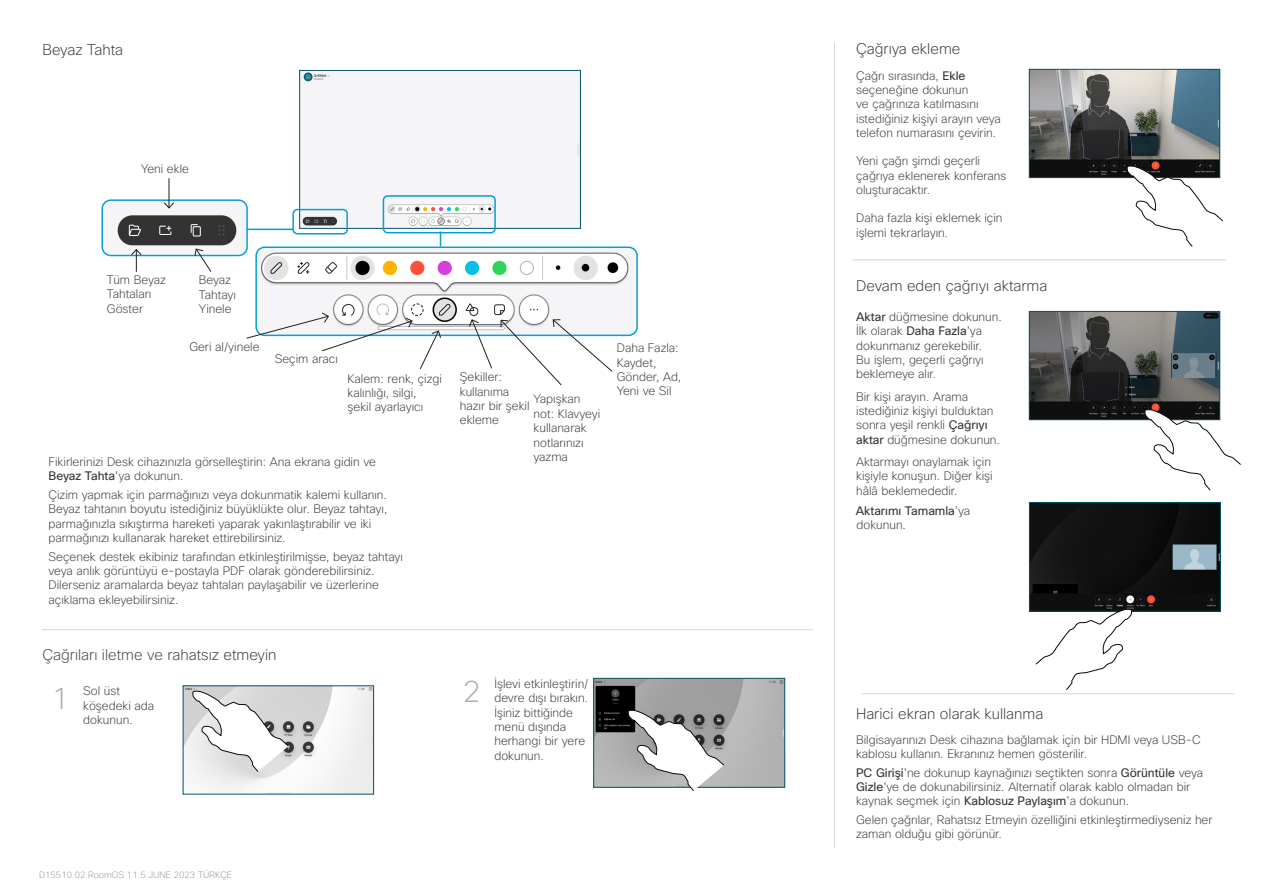
<style>
.page{position:relative;width:1263px;height:893px;background:#fff}
.page>*{position:absolute;margin:0;border:0;box-sizing:border-box;transform-origin:0 0}
.Numbers{font:200 30px "Cisco Sans";color:#aeaeaf}
.Subhead2{font:200 15px "Cisco Sans";color:#343537}
.Subhead2-2{font:200 15px "Cisco Sans";color:#3e3e3f}
.CartoonAnnotation{font:200 12px/14.4px "Cisco Sans";color:#343537}
.CartoonAnnotation-2{font:12px/14.4px "Cisco Sans";color:#343537}
.t1{font:200 9px "Cisco Sans";color:#939598}
.s1{font-weight:400}
.s2{color:#343537}
.s3{font-weight:200}
</style>
<div class="page">
<hr style="left:834px;top:43px;width:1px;height:804px;background:#d6d6d7">
<img style="left:185px;top:688px;width:187px;height:104px">
<svg style="left:192px;top:690px;width:97px;height:82px"></svg>
<img style="left:596px;top:680px;width:187px;height:105px">
<div style="left:594px;top:678px;width:191px;height:109px;border:1px solid #005467"></div>
<svg style="left:628px;top:709px;width:96px;height:82px"></svg>
<hr style="left:42px;top:629px;width:771px;height:1px;background:#d6d6d7">
<hr style="left:861px;top:693px;width:374px;height:1px;background:#d6d6d7">
<hr style="left:852px;top:259px;width:374px;height:1px;background:#d6d6d7">
<img style="left:1031px;top:71px;width:187px;height:105px">
<div style="left:1029px;top:69px;width:191px;height:109px;border:1px solid #005467"></div>
<svg style="left:1127px;top:165px;width:96px;height:82px"></svg>
<img style="left:1031px;top:504px;width:187px;height:105px">
<div style="left:1029px;top:502px;width:191px;height:109px;border:1px solid #005467"></div>
<img style="left:1031px;top:313px;width:187px;height:105px">
<div style="left:1029px;top:311px;width:191px;height:109px;border:1px solid #005467"></div>
<svg style="left:1144px;top:409px;width:97px;height:81px"></svg>
<svg style="left:1035px;top:608px;width:97px;height:82px"></svg>
<img style="left:256px;top:247px;width:381px;height:88px">
<div style="left:255px;top:247px;width:383px;height:89px;border:2px solid #049fd9;border-radius:9px"></div>
<img style="left:105px;top:202px;width:142px;height:53px">
<div style="left:101px;top:199px;width:147px;height:57px;border:2px solid #049fd9;border-radius:9px"></div>
<hr style="left:247px;top:229px;width:47px;height:1px;background:#049fd9">
<svg style="left:440px;top:233px;width:1px;height:14px"></svg>
<hr style="left:169px;top:178px;width:1px;height:30px;background:#231f20">
<svg style="left:163px;top:202px;width:12px;height:7px"></svg>
<div style="left:302px;top:72px;width:276px;height:154px;background:#f5f5f7"></div>
<div style="left:300px;top:70px;width:280px;height:158px;border:1px solid #005467"></div>
<svg style="left:194px;top:248px;width:18px;height:24px"></svg>
<svg style="left:130px;top:249px;width:12px;height:23px"></svg>
<svg style="left:469px;top:319px;width:24px;height:50px"></svg>
<svg style="left:246px;top:312px;width:167px;height:40px"></svg>
<div style="left:292px;top:209px;width:56px;height:25px;border:2px solid #049fd9;border-radius:4px"></div>
<div style="left:383px;top:195px;width:113px;height:38px;border:2px solid #049fd9;border-radius:4px"></div>
<svg style="left:419px;top:330px;width:22px;height:39px"></svg>
<svg style="left:500px;top:319px;width:113px;height:67px"></svg>
<p class="Subhead2" style="left:42px;top:40px;width:82px">Beyaz Tahta</p>
<p class="CartoonAnnotation" style="left:141px;top:162px;width:49px">Yeni ekle</p>
<p class="CartoonAnnotation" style="left:107px;top:273px;width:60px">Tüm Beyaz<br>Tahtaları<br>Göster</p>
<p class="CartoonAnnotation" style="left:199px;top:273px;width:39px">Beyaz<br>Tahtayı<br>Yinele</p>
<p class="CartoonAnnotation" style="left:189px;top:340px;width:72px">Geri al/yinele</p>
<p class="CartoonAnnotation" style="left:275px;top:352px;width:65px">Seçim aracı</p>
<p class="CartoonAnnotation" style="left:348px;top:372px;width:96px">Kalem: renk, çizgi kalınlığı, silgi, şekil ayarlayıcı</p>
<p class="CartoonAnnotation" style="left:49px;top:455px;width:329px">Fikirlerinizi Desk cihazınızla görselleştirin: Ana ekrana gidin ve<br><span class="s1">Beyaz Tahta</span>'ya dokunun.</p>
<p class="CartoonAnnotation" style="left:49px;top:488px;width:340px">Çizim yapmak için parmağınızı veya dokunmatik kalemi kullanın.<br>Beyaz tahtanın boyutu istediğiniz büyüklükte olur. Beyaz tahtayı, parmağınızla sıkıştırma hareketi yaparak yakınlaştırabilir ve iki parmağınızı kullanarak hareket ettirebilirsiniz.</p>
<p class="CartoonAnnotation" style="left:49px;top:549px;width:356px">Seçenek destek ekibiniz tarafından etkinleştirilmişse, beyaz tahtayı veya anlık görüntüyü e-postayla PDF olarak gönderebilirsiniz.<br>Dilerseniz aramalarda beyaz tahtaları paylaşabilir ve üzerlerine açıklama ekleyebilirsiniz.</p>
<p class="Subhead2-2" style="left:43px;top:645px;width:235px">Çağrıları iletme ve <span class="s2">rahatsız etmeyin</span></p>
<p class="CartoonAnnotation" style="left:460px;top:370px;width:71px">Şekiller: kullanıma hazır bir şekil ekleme</p>
<p class="CartoonAnnotation" style="left:534px;top:392px;width:68px">Yapışkan not: Klavyeyi kullanarak notlarınızı yazma</p>
<p class="CartoonAnnotation" style="left:83px;top:684px;width:72px">Sol üst köşedeki ada dokunun.</p>
<p class="CartoonAnnotation" style="left:494px;top:677px;width:96px">İşlevi etkinleştirin/ devre dışı bırakın.<br>İşiniz bittiğinde menü dışında herhangi bir yere dokunun.</p>
<p class="Numbers" style="left:52px;top:679px;width:19px">1</p>
<p class="Numbers" style="left:463px;top:672px;width:19px">2</p>
<p class="CartoonAnnotation" style="left:617px;top:341px;width:66px">Daha Fazla:<br>Kaydet,<br>Gönder, Ad,<br>Yeni ve Sil</p>
<p class="t1" style="left:39px;top:869px;width:195px">D15510.02 RoomOS 11.5 JUNE 2023 TÜRKÇE</p>
<p class="Subhead2" style="left:856px;top:39px;width:106px">Çağrıya ekleme</p>
<p class="CartoonAnnotation" style="left:856px;top:69px;width:146px">Çağrı sırasında, <span class="s1">Ekle </span>seçeneğine dokunun<br>ve çağrınıza katılmasını istediğiniz kişiyi arayın veya telefon numarasını çevirin.</p>
<p class="CartoonAnnotation" style="left:856px;top:154px;width:152px">Yeni çağrı şimdi geçerli çağrıya eklenerek konferans oluşturacaktır.</p>
<p class="CartoonAnnotation" style="left:856px;top:211px;width:148px">Daha fazla kişi eklemek için işlemi tekrarlayın.</p>
<p class="Subhead2" style="left:856px;top:276px;width:193px">Devam eden çağrıyı aktarma</p>
<p class="CartoonAnnotation" style="left:856px;top:310px;width:147px"><span class="s1">Aktar</span> düğmesine dokunun.<br>İlk olarak <span class="s1">Daha Fazla</span>'ya dokunmanız gerekebilir.<br>Bu işlem, geçerli çağrıyı beklemeye alır.</p>
<p class="CartoonAnnotation" style="left:856px;top:390px;width:145px">Bir kişi arayın. Arama istediğiniz kişiyi bulduktan sonra yeşil renkli <span class="s1">Çağrıyı aktar</span> düğmesine dokunun.</p>
<p class="CartoonAnnotation" style="left:856px;top:455px;width:138px">Aktarmayı onaylamak için kişiyle konuşun. Diğer kişi hâlâ beklemededir.</p>
<p class="CartoonAnnotation-2" style="left:856px;top:504px;width:116px">Aktarımı Tamamla<span class="s3">'ya dokunun.</span></p>
<p class="Subhead2" style="left:856px;top:704px;width:189px">Harici ekran olarak kullanma</p>
<p class="CartoonAnnotation" style="left:856px;top:732px;width:346px">Bilgisayarınızı Desk cihazına bağlamak için bir HDMI veya USB-C kablosu kullanın. Ekranınız hemen gösterilir.</p>
<p class="CartoonAnnotation" style="left:856px;top:766px;width:349px"><span class="s1">PC Girişi</span>'ne dokunup kaynağınızı seçtikten sonra <span class="s1">Görüntüle</span> veya<br><span class="s1">Gizle</span>'ye de dokunabilirsiniz. Alternatif olarak kablo olmadan bir kaynak seçmek için <span class="s1">Kablosuz Paylaşım</span>'a dokunun.</p>
<p class="CartoonAnnotation" style="left:856px;top:813px;width:358px">Gelen çağrılar, Rahatsız Etmeyin özelliğini etkinleştirmediyseniz her zaman olduğu gibi görünür.</p>
</div>
